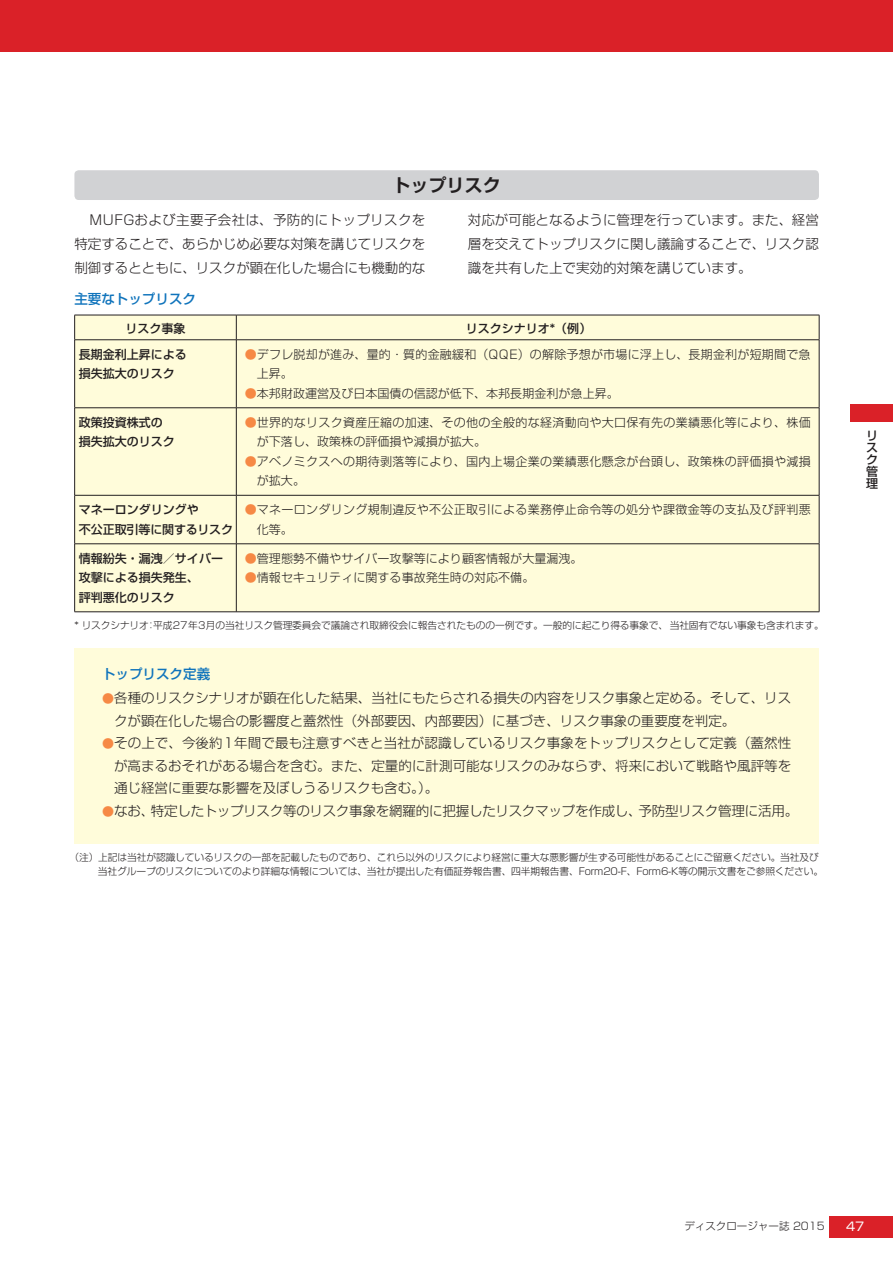
<style>
.page{position:relative;width:893px;height:1263px;background:#fff}
.page>*{position:absolute;margin:0;border:0;box-sizing:border-box;transform-origin:0 0}
.t1{font:18px "Shin Go Pro De Bold 90 pv RKSJ H";color:#231f20}
.t2{font:13.5px/24px "Shin Go Pro Light 90 pv RKSJ H";color:#231f20;text-align:justify}
.t3{font:13.5px "Shin Go Pro Medium 90 pv RKSJ V";color:#1074bc}
.t4{font:12px/19.5px "Shin Go Pro Light 90 pv RKSJ H";letter-spacing:.025em;color:#231f20}
.t5{font:12px/19.5px "Shin Go Pro Medium 90 pv RKSJ V";color:#231f20}
.t6{font:12px "Shin Go Pro Light 90 pv RKSJ H";letter-spacing:.005em;color:#231f20}
.t7{font:12px "Shin Go Pro Regular 90 pv RKSJ H";color:#fff}
.t8{font:10.5px "Shin Go Pro Light 90 pv RKSJ H";color:#231f20}
.t9{font:9.75px/13.5px "Shin Go Pro Light 90 pv RKSJ H";letter-spacing:-.01em;color:#231f20}
.s1{color:#f68945}
.s2{font-size:12px;color:#f68945}
</style>
<div class="page">
<div style="left:829px;top:1216px;width:63px;height:21px;background:#da2128"></div>
<div style="left:850px;top:404px;width:42px;height:17px;background:#da2128"></div>
<div style="left:0;top:0;width:892px;height:51px;background:#da2128"></div>
<div style="left:74px;top:170px;width:744px;height:30px;background:#d1d2d4;border-radius:4px"></div>
<div style="left:75px;top:316px;width:743px;height:296px;background:#fffcda"></div>
<hr style="left:74px;top:315px;width:162px;height:1px;background:#231f20">
<svg style="left:74px;top:315px;width:1px;height:25px"></svg>
<hr style="left:236px;top:315px;width:583px;height:1px;background:#231f20">
<svg style="left:236px;top:315px;width:1px;height:25px"></svg>
<svg style="left:818px;top:315px;width:1px;height:25px"></svg>
<hr style="left:74px;top:340px;width:162px;height:1px;background:#231f20">
<hr style="left:74px;top:340px;width:1px;height:68px;background:#231f20">
<hr style="left:236px;top:340px;width:583px;height:1px;background:#231f20">
<hr style="left:236px;top:340px;width:1px;height:68px;background:#231f20">
<hr style="left:818px;top:340px;width:1px;height:68px;background:#231f20">
<hr style="left:74px;top:408px;width:162px;height:1px;background:#231f20">
<hr style="left:74px;top:408px;width:1px;height:87px;background:#231f20">
<hr style="left:236px;top:408px;width:583px;height:1px;background:#231f20">
<hr style="left:236px;top:408px;width:1px;height:87px;background:#231f20">
<hr style="left:818px;top:408px;width:1px;height:87px;background:#231f20">
<hr style="left:74px;top:495px;width:162px;height:1px;background:#231f20">
<hr style="left:74px;top:496px;width:1px;height:48px;background:#231f20">
<hr style="left:236px;top:495px;width:583px;height:1px;background:#231f20">
<hr style="left:236px;top:496px;width:1px;height:48px;background:#231f20">
<hr style="left:818px;top:496px;width:1px;height:48px;background:#231f20">
<hr style="left:74px;top:544px;width:162px;height:1px;background:#231f20">
<hr style="left:74px;top:544px;width:1px;height:68px;background:#231f20">
<hr style="left:236px;top:544px;width:583px;height:1px;background:#231f20">
<hr style="left:236px;top:544px;width:1px;height:68px;background:#231f20">
<hr style="left:818px;top:544px;width:1px;height:68px;background:#231f20">
<hr style="left:74px;top:612px;width:745px;height:1px;background:#231f20">
<div style="left:74px;top:648px;width:744px;height:195px;background:#fffcda"></div>
<h1 class="t1" style="left:392px;top:178px;width:110px">トップリスク</h1>
<p class="t2" style="left:74px;top:209px;width:352px;text-indent:15px">MUFGおよび主要子会社は、予防的にトップリスクを特定することで、あらかじめ必要な対策を講じてリスクを制御するとともに、リスクが顕在化した場合にも機動的な</p>
<p class="t2" style="left:468px;top:209px;width:352px">対応が可能となるように管理を行っています。また、経営層を交えてトップリスクに関し議論することで、リスク認識を共有した上で実効的対策を講じています。</p>
<p class="t3" style="left:74px;top:294px;width:123px">主要なトップリスク</p>
<p class="t5" style="left:125px;top:321px;width:62px">リスク事象</p>
<p class="t5" style="left:466px;top:321px;width:127px">リスクシナリオ*（例）</p>
<p class="t5" style="left:79px;top:346px;width:110px">長期金利上昇による損失拡大のリスク</p>
<p class="t4" style="left:257px;top:346px;width:555px;text-indent:-12px"><span class="s1">●</span> デフレ脱却が進み、量的・質的金融緩和（QQE）の解除予想が市場に浮上し、長期金利が短期間で急上昇。</p>
<p class="t6" style="left:245px;top:389px;width:375px"><span class="s1">●</span> 本邦財政運営及び日本国債の信認が低下、本邦長期金利が急上昇。</p>
<p class="t5" style="left:79px;top:414px;width:98px">政策投資株式の損失拡大のリスク</p>
<p class="t4" style="left:257px;top:414px;width:555px;text-indent:-12px"><span class="s1">●</span> 世界的なリスク資産圧縮の加速、その他の全般的な経済動向や大口保有先の業績悪化等により、株価が下落し、政策株の評価損や減損が拡大。</p>
<p class="t4" style="left:257px;top:453px;width:555px;text-indent:-12px"><span class="s1">●</span> アベノミクスへの期待剥落等により、国内上場企業の業績悪化懸念が台頭し、政策株の評価損や減損が拡大。</p>
<p class="t5" style="left:79px;top:502px;width:156px">マネーロンダリングや<br>不公正取引等に関するリスク</p>
<p class="t4" style="left:257px;top:502px;width:555px;text-indent:-12px"><span class="s1">●</span> マネーロンダリング規制違反や不公正取引による業務停止命令等の処分や課徴金等の支払及び評判悪化等。</p>
<p class="t5" style="left:79px;top:550px;width:146px">情報紛失・漏洩／サイバー攻撃による損失発生、<br>評判悪化のリスク</p>
<p class="t6" style="left:245px;top:554px;width:339px"><span class="s1">●</span> 管理態勢不備やサイバー攻撃等により顧客情報が大量漏洩。</p>
<p class="t6" style="left:245px;top:573px;width:291px"><span class="s1">●</span> 情報セキュリティに関する事故発生時の対応不備。</p>
<p class="t9" style="left:74px;top:620px;width:751px">* リスクシナリオ：平成27年3月の当社リスク管理委員会で議論され取締役会に報告されたものの一例です。一般的に起こり得る事象で、 当社固有でない事象も含まれます。</p>
<p class="t3" style="left:102px;top:669px;width:110px">トップリスク定義</p>
<p class="t2" style="left:114px;top:689px;width:678px;line-height:22.5px;text-indent:-12px"><span class="s2">●</span> 各種のリスクシナリオが顕在化した結果、当社にもたらされる損失の内容をリスク事象と定める。そして、リスクが顕在化した場合の影響度と蓋然性（外部要因、内部要因）に基づき、リスク事象の重要度を判定。</p>
<p class="t2" style="left:114px;top:734px;width:678px;line-height:22.5px;text-indent:-12px"><span class="s2">●</span> その上で、今後約1年間で最も注意すべきと当社が認識しているリスク事象をトップリスクとして定義（蓋然性が高まるおそれがある場合を含む。また、定量的に計測可能なリスクのみならず、将来において戦略や風評等を通じ経営に重要な影響を及ぼしうるリスクも含む。）。</p>
<p class="t2" style="left:102px;top:800px;width:697px"><span class="s2">●</span> なお、特定したトップリスク等のリスク事象を網羅的に把握したリスクマップを作成し、予防型リスク管理に活用。</p>
<p class="t9" style="left:98px;top:852px;width:726px;text-indent:-28px">（注）上記は当社が認識しているリスクの一部を記載したものであり、これら以外のリスクにより経営に重大な悪影響が生ずる可能性があることにご留意ください。当社及び当社グループのリスクについてのより詳細な情報については、当社が提出した有価証券報告書、四半期報告書、Form20-F、Form6-K等の開示文書をご参照ください。</p>
<p class="t5" style="left:866px;top:431px;width:13px;line-height:12px">リスク管理</p>
<p class="t8" style="left:684px;top:1222px;width:142px">ディスクロージャー誌 2015</p>
<p class="t7" style="left:846px;top:1222px;width:20px">47</p>
</div>
